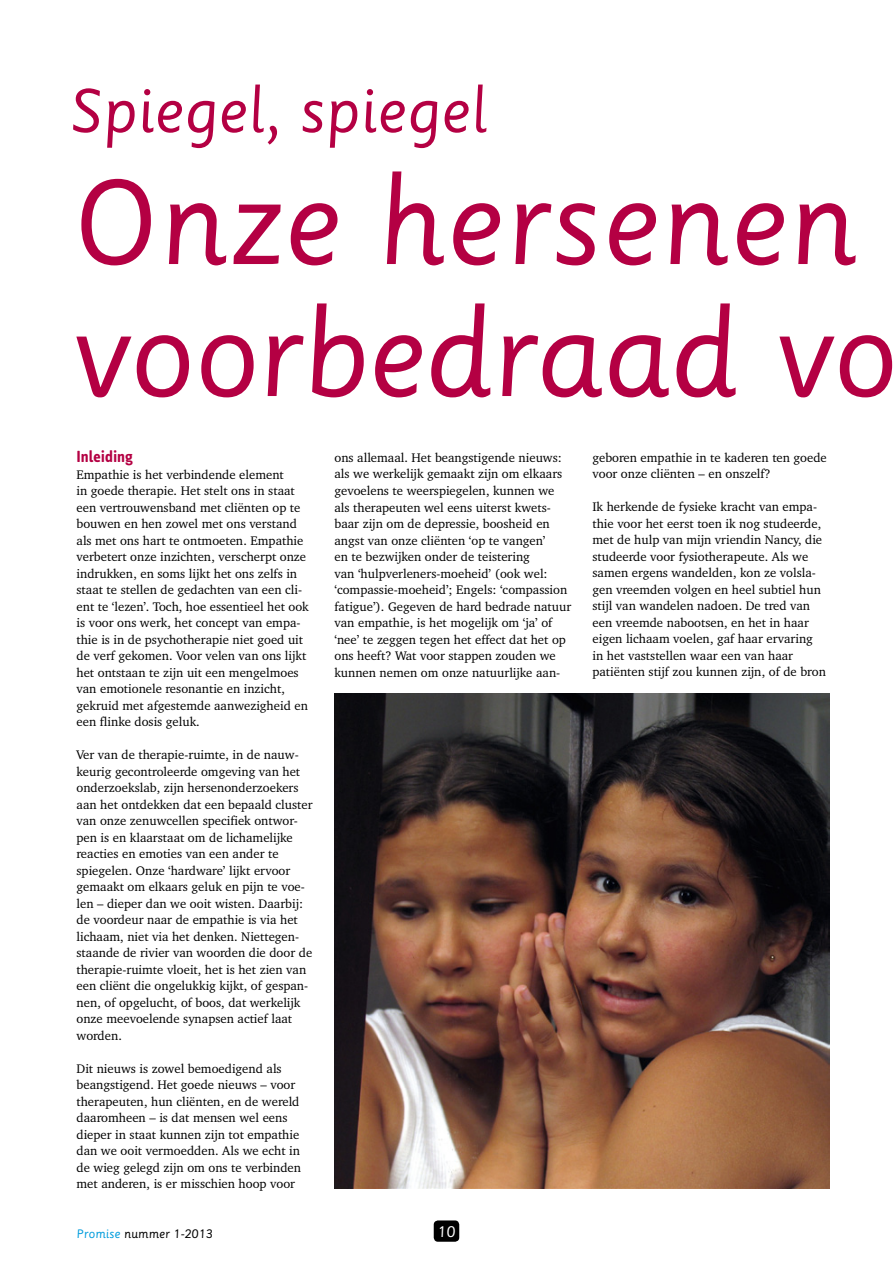
<style>
.page{position:relative;width:893px;height:1263px;background:#fff}
.page>*{position:absolute;margin:0;border:0;box-sizing:border-box;transform-origin:0 0}
.t1{font:117px/132px "Sassoon Primary";letter-spacing:-.01em;color:#b40043}
.t2{font:60px "Sassoon Primary";color:#b40043}
.t3{font:700 16.5px "Info Text";color:#b40043}
.t4{font:15px "Sassoon Primary";color:#fff}
.t5{font:12.75px/16.5px "Charter IT Cby BT";color:#000}
.t6{font:12px "Sassoon Primary";color:#000}
.s1{color:#009cdc}
</style>
<div class="page">
<div style="left:434px;top:1220px;width:25px;height:22px;background:#000;border-radius:4px"></div>
<img style="left:334px;top:693px;width:495px;height:495px">
<h2 class="t2" style="left:69px;top:76px;width:419px">Spiegel, spiegel</h2>
<h1 class="t1" style="left:69px;top:159px;width:830px">Onze hersenen voorbedraad vo</h1>
<p class="t3" style="left:77px;top:447px;width:58px">Inleiding</p>
<p class="t5" style="left:77px;top:466px;width:234px">Empathie is het verbindende element<br>in goede therapie. Het stelt ons in staat een vertrouwensband met cliënten op te bouwen en hen zowel met ons verstand als met ons hart te ontmoeten. Empathie verbetert onze inzichten, verscherpt onze indrukken, en soms lijkt het ons zelfs in staat te stellen de gedachten van een cli&shy;ënt te ‘lezen’. Toch, hoe essentieel het ook is voor ons werk, het concept van empa&shy;thie is in de psychotherapie niet goed uit de verf gekomen. Voor velen van ons lijkt het ontstaan te zijn uit een mengelmoes van emotionele resonantie en inzicht, gekruid met afgestemde aanwezigheid en een flinke dosis geluk.</p>
<p class="t5" style="left:77px;top:746px;width:238px">Ver van de therapie-ruimte, in de nauw&shy;keurig gecontroleerde omgeving van het onderzoekslab, zijn hersenonderzoekers aan het ontdekken dat een bepaald cluster van onze zenuwcellen specifiek ontwor&shy;pen is en klaarstaat om de lichamelijke reacties en emoties van een ander te spiegelen. Onze ‘hardware’ lijkt ervoor gemaakt om elkaars geluk en pijn te voe&shy;len – dieper dan we ooit wisten. Daarbij: de voordeur naar de empathie is via het lichaam, niet via het denken. Niettegen&shy;staande de rivier van woorden die door de therapie-ruimte vloeit, het is het zien van een cliënt die ongelukkig kijkt, of gespan&shy;nen, of opgelucht, of boos, dat werkelijk onze meevoelende synapsen actief laat worden.</p>
<p class="t5" style="left:77px;top:1060px;width:226px">Dit nieuws is zowel bemoedigend als beangstigend. Het goede nieuws – voor therapeuten, hun cliënten, en de wereld daaromheen – is dat mensen wel eens dieper in staat kunnen zijn tot empathie dan we ooit vermoedden. Als we echt in de wieg gelegd zijn om ons te verbinden met anderen, is er misschien hoop voor</p>
<p class="t5" style="left:334px;top:449px;width:238px">ons allemaal. Het beangstigende nieuws: als we werkelijk gemaakt zijn om elkaars gevoelens te weerspiegelen, kunnen we als therapeuten wel eens uiterst kwets&shy;baar zijn om de depressie, boosheid en angst van onze cliënten ‘op te vangen’<br>en te bezwijken onder de teistering<br>van ‘hulpverleners-moeheid’ (ook wel: ‘compassie-moeheid’; Engels: ‘compassion fatigue’). Gegeven de hard bedrade natuur van empathie, is het mogelijk om ‘ja’ of ‘nee’ te zeggen tegen het effect dat het op ons heeft? Wat voor stappen zouden we kunnen nemen om onze natuurlijke aan-</p>
<p class="t5" style="left:592px;top:449px;width:236px">geboren empathie in te kaderen ten goede voor onze cliënten – en onszelf?</p>
<p class="t5" style="left:592px;top:499px;width:235px">Ik herkende de fysieke kracht van empa&shy;thie voor het eerst toen ik nog studeerde, met de hulp van mijn vriendin Nancy, die studeerde voor fysiotherapeute. Als we samen ergens wandelden, kon ze volsla&shy;gen vreemden volgen en heel subtiel hun stijl van wandelen nadoen. De tred van een vreemde nabootsen, en het in haar eigen lichaam voelen, gaf haar ervaring in het vaststellen waar een van haar patiënten stijf zou kunnen zijn, of de bron</p>
<p class="t6" style="left:77px;top:1226px;width:138px"><span class="s1">Promise</span> nummer 1-2013</p>
<p class="t4" style="left:438px;top:1222px;width:19px">10</p>
</div>
